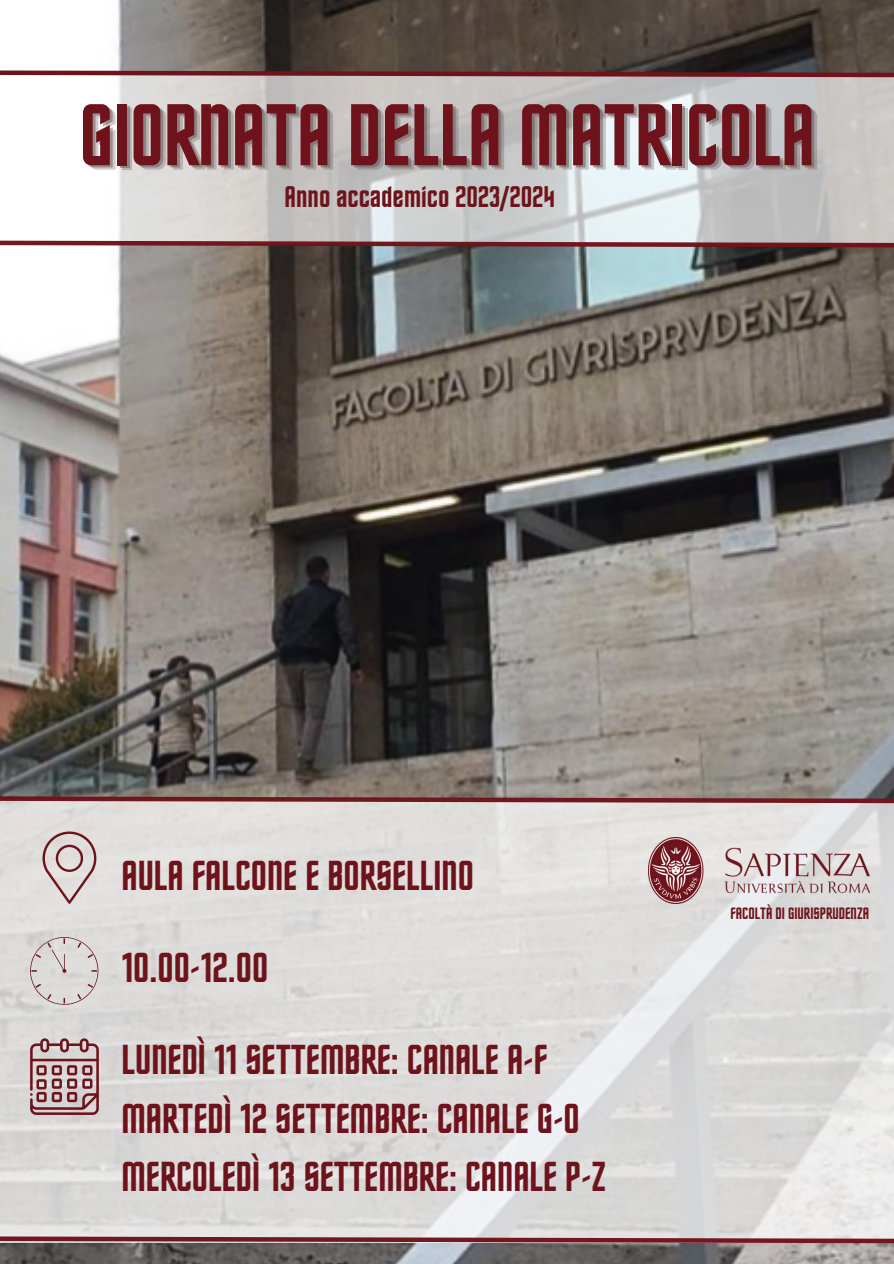
<style>
.page{position:relative;width:894px;height:1264px;background:#fff}
.page>*{position:absolute;margin:0;border:0;box-sizing:border-box;transform-origin:0 0}
.t1{font:87.9px "Horta";color:#6e131b}
.t2{font:42px "Horta";color:#6e131b}
.t3{font:30px "Horta";color:#6e131b}
.t4{font:16.5px "Horta";color:#6e131b}
</style>
<div class="page">
<img style="left:0;top:0;width:893px;height:1263px">
<svg style="left:0;top:79px;width:893px;height:159px;background:#d4d4d4"></svg>
<svg style="left:0;top:68px;width:893px;height:11px;background:#835c5d"></svg>
<svg style="left:0;top:238px;width:893px;height:12px;background:#947577"></svg>
<svg style="left:0;top:805px;width:893px;height:429px;background:#dddddc"></svg>
<svg style="left:42px;top:831px;width:54px;height:72px;background:#cebebd"></svg>
<svg style="left:30px;top:936px;width:71px;height:69px;background:#d5cece"></svg>
<svg style="left:30px;top:1038px;width:69px;height:76px;background:#b08e90"></svg>
<img style="left:648px;top:837px;width:221px;height:67px">
<svg style="left:0;top:794px;width:893px;height:11px;background:#977070"></svg>
<svg style="left:0;top:1234px;width:893px;height:11px;background:#a07b7e"></svg>
<p class="t1" style="left:79px;top:98px;width:736px">GIORNATA DELLA MATRICOLA</p>
<p class="t3" style="left:284px;top:185px;width:272px">Anno accademico 2023/2024</p>
<p class="t2" style="left:121px;top:858px;width:354px">AULA FALCONE E BORSELLINO</p>
<p class="t2" style="left:121px;top:950px;width:148px">10.00-12.00</p>
<p class="t2" style="left:121px;top:1042px;width:427px">LUNEDÌ 11 SETTEMBRE: CANALE A-F</p>
<p class="t2" style="left:121px;top:1100px;width:459px">MARTEDÌ 12 SETTEMBRE: CANALE G-O</p>
<p class="t2" style="left:121px;top:1159px;width:486px">MERCOLEDÌ 13 SETTEMBRE: CANALE P-Z</p>
<p class="t4" style="left:730px;top:906px;width:140px">FACOLTÀ DI GIURISPRUDENZA</p>
</div>
